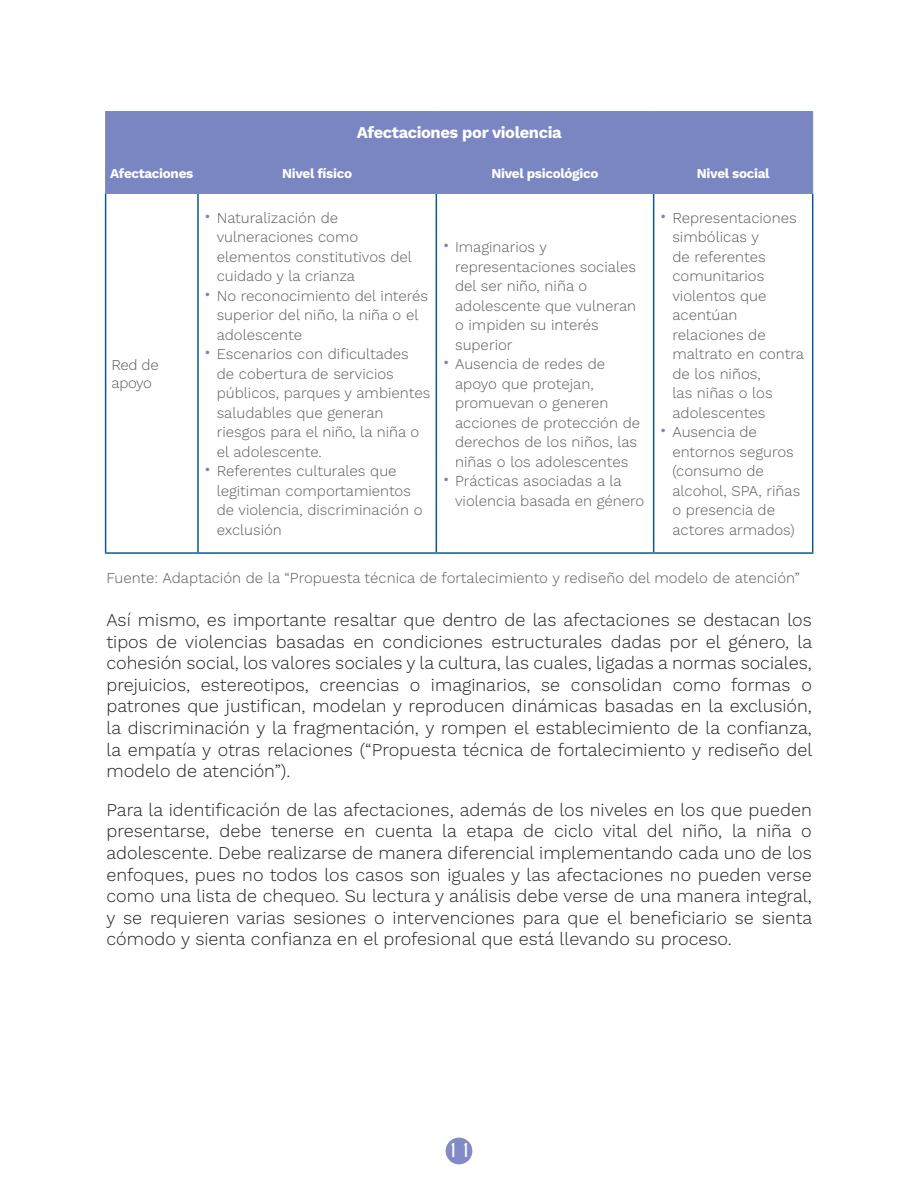
<style>
.page{position:relative;width:918px;height:1188px;background:#fff}
.page>*{position:absolute;margin:0;border:0;box-sizing:border-box;transform-origin:0 0}
.t1{font:300 18px/21.6px "Work Sans";color:#231f20;text-align:justify}
.t2{font:700 18px "Caviar Dreams";color:#fff}
.t3{font:700 16.5px "Work Sans";letter-spacing:-.025em;color:#fff}
.t4{font:300 15px/19.5px "Work Sans";color:#575b5c}
.t5{font:300 15px/18px "Work Sans";letter-spacing:-.025em;color:#575b5c}
.t6{font:700 13.5px "Work Sans";letter-spacing:-.025em;color:#fff}
.s1{font-family:"Caviar Dreams";font-weight:700;font-size:18px;color:#7986c2}
</style>
<div class="page">
<div style="left:446px;top:1138px;width:26px;height:26px;background:#828bc4;border-radius:50%"></div>
<div style="left:106px;top:112px;width:706px;height:81px;background:#7986c2"></div>
<svg style="left:106px;top:194px;width:706px;height:358px"></svg>
<hr style="left:105px;top:152px;width:93px;height:1px;background:#7986c2">
<hr style="left:198px;top:152px;width:238px;height:1px;background:#7986c2">
<hr style="left:198px;top:153px;width:1px;height:40px;background:#7986c2">
<hr style="left:436px;top:152px;width:218px;height:1px;background:#7986c2">
<hr style="left:436px;top:153px;width:1px;height:40px;background:#7986c2">
<hr style="left:654px;top:152px;width:159px;height:1px;background:#7986c2">
<hr style="left:653px;top:153px;width:1px;height:40px;background:#7986c2">
<hr style="left:197px;top:194px;width:2px;height:358px;background:#0b5892">
<hr style="left:436px;top:194px;width:1px;height:358px;background:#0b5892">
<hr style="left:653px;top:194px;width:1px;height:358px;background:#0b5892">
<hr style="left:105px;top:194px;width:1px;height:358px;background:#0b5892">
<hr style="left:812px;top:194px;width:1px;height:358px;background:#0b5892">
<hr style="left:105px;top:552px;width:93px;height:2px;background:#0b5892">
<hr style="left:198px;top:552px;width:238px;height:2px;background:#0b5892">
<hr style="left:436px;top:552px;width:218px;height:2px;background:#0b5892">
<hr style="left:654px;top:552px;width:159px;height:2px;background:#0b5892">
<hr style="left:105px;top:111px;width:93px;height:1px;background:#7986c2">
<hr style="left:105px;top:112px;width:1px;height:40px;background:#7986c2">
<hr style="left:198px;top:111px;width:238px;height:1px;background:#7986c2">
<hr style="left:436px;top:111px;width:218px;height:1px;background:#7986c2">
<hr style="left:654px;top:111px;width:159px;height:1px;background:#7986c2">
<hr style="left:812px;top:112px;width:1px;height:40px;background:#7986c2">
<hr style="left:105px;top:153px;width:1px;height:40px;background:#7986c2">
<hr style="left:812px;top:153px;width:1px;height:40px;background:#7986c2">
<hr style="left:105px;top:193px;width:93px;height:1px;background:#7986c2">
<hr style="left:198px;top:193px;width:238px;height:1px;background:#7986c2">
<hr style="left:436px;top:193px;width:218px;height:1px;background:#7986c2">
<hr style="left:654px;top:193px;width:159px;height:1px;background:#7986c2">
<p class="t3" style="left:357px;top:120px;width:206px">Afectaciones por violencia</p>
<p class="t6" style="left:110px;top:163px;width:85px">Afectaciones</p>
<p class="t6" style="left:282px;top:163px;width:71px">Nivel físico</p>
<p class="t6" style="left:492px;top:163px;width:108px">Nivel psicológico</p>
<p class="t6" style="left:697px;top:163px;width:74px">Nivel social</p>
<p class="t4" style="left:217px;top:207px;width:197px;text-indent:-13px"><span class="s1">•</span> Naturalización de vulneraciones como elementos constitutivos del cuidado y la crianza</p>
<p class="t4" style="left:217px;top:285px;width:213px;text-indent:-13px"><span class="s1">•</span> No reconocimiento del interés superior del niño, la niña o el adolescente</p>
<p class="t4" style="left:217px;top:344px;width:215px;text-indent:-13px"><span class="s1">•</span> Escenarios con dificultades<br>de cobertura de servicios públicos, parques y ambientes saludables que generan riesgos para el niño, la niña o el adolescente.</p>
<p class="t4" style="left:217px;top:461px;width:207px;text-indent:-13px"><span class="s1">•</span> Referentes culturales que legitiman comportamientos de violencia, discriminación o exclusión</p>
<p class="t4" style="left:672px;top:207px;width:133px;text-indent:-13px"><span class="s1">•</span> Representaciones simbólicas y<br>de referentes comunitarios violentos que acentúan relaciones de maltrato en contra de los niños,<br>las niñas o los adolescentes</p>
<p class="t4" style="left:672px;top:422px;width:129px;text-indent:-13px"><span class="s1">•</span> Ausencia de entornos seguros (consumo de alcohol, SPA, riñas o presencia de actores armados)</p>
<p class="t4" style="left:106px;top:567px;width:695px">Fuente: Adaptación de la “Propuesta técnica de fortalecimiento y rediseño del modelo de atención”</p>
<p class="t1" style="left:106px;top:609px;width:708px">Así mismo, es importante resaltar que dentro de las afectaciones se destacan los tipos de violencias basadas en condiciones estructurales dadas por el género, la cohesión social, los valores sociales y la cultura, las cuales, ligadas a normas sociales, prejuicios, estereotipos, creencias o imaginarios, se consolidan como formas o patrones que justifican, modelan y reproducen dinámicas basadas en la exclusión, la discriminación y la fragmentación, y rompen el establecimiento de la confianza, la empatía y otras relaciones (“Propuesta técnica de fortalecimiento y rediseño del modelo de atención”).</p>
<p class="t1" style="left:106px;top:798px;width:707px">Para la identificación de las afectaciones, además de los niveles en los que pueden presentarse, debe tenerse en cuenta la etapa de ciclo vital del niño, la niña o adolescente. Debe realizarse de manera diferencial implementando cada uno de los enfoques, pues no todos los casos son iguales y las afectaciones no pueden verse como una lista de chequeo. Su lectura y análisis debe verse de una manera integral, y se requieren varias sesiones o intervenciones para que el beneficiario se sienta cómodo y sienta confianza en el profesional que está llevando su proceso.</p>
<p class="t4" style="left:455px;top:237px;width:183px;text-indent:-13px"><span class="s1">•</span> Imaginarios y representaciones sociales del ser niño, niña o adolescente que vulneran o impiden su interés superior</p>
<p class="t4" style="left:455px;top:354px;width:187px;text-indent:-13px"><span class="s1">•</span> Ausencia de redes de apoyo que protejan, promuevan o generen acciones de protección de derechos de los niños, las niñas o los adolescentes</p>
<p class="t4" style="left:455px;top:471px;width:191px;text-indent:-13px"><span class="s1">•</span> Prácticas asociadas a la violencia basada en género</p>
<p class="t5" style="left:112px;top:355px;width:49px">Red de apoyo</p>
<p class="t2" style="left:446px;top:1139px;width:27px">1 19</p>
</div>
